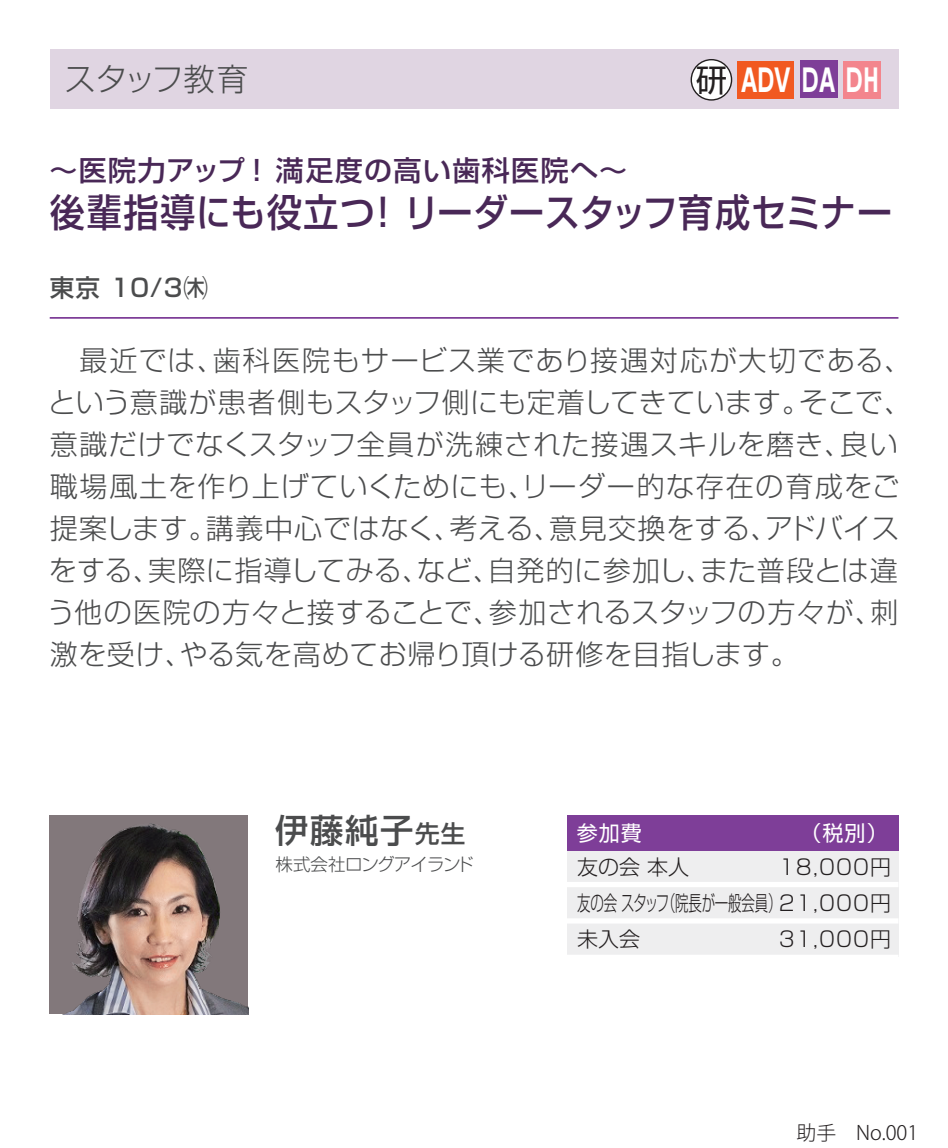
<style>
.page{position:relative;width:948px;height:1148px;background:#fff}
.page>*{position:absolute;margin:0;border:0;box-sizing:border-box;transform-origin:0 0}
.t1{font:500 38.5px "Shin Go Pro";letter-spacing:.025em;color:#492857;scale:.91 1}
.t2{font:500 33.25px "Shin Go Pro";color:#4b4c4d}
.t3{font:300 31.5px "Shin Go Pro";letter-spacing:-.015em;color:#4b4c4d}
.t4{font:700 30.45px "UD Shin Go Pro";letter-spacing:.025em;color:#fff;scale:.65 1}
.t5{font:300 28px/42px "Shin Go Pro";letter-spacing:.03em;color:#4b4c4d}
.t6{font:500 28px "Shin Go Pro";letter-spacing:.05em;color:#492857}
.t7{font:500 24.5px "Shin Go Pro";color:#4b4c4d}
.t8{font:300 21px/36.4px "Shin Go Pro";color:#231f20}
.t9{font:21px "Shin Go Pro";color:#fff}
.t10{font:300 19.95px "Koz Go Pr 6 N";color:#231f20}
.t11{font:300 17.5px "Shin Go Pro";letter-spacing:-.055em;color:#4b4c4d}
.s1{font-family:"Shin Go Pro";font-weight:400;font-size:31.5px;color:#231f20}
.s2{font-size:24.5px}
</style>
<div class="page">
<div style="left:50px;top:50px;width:848px;height:59px;background:#e0d5e2"></div>
<img style="left:50px;top:816px;width:198px;height:198px">
<hr style="left:50px;top:317px;width:848px;height:2px;background:#7e3e98">
<div style="left:691px;top:60px;width:40px;height:40px;background:#fff;border-radius:50%"></div>
<div style="left:690px;top:59px;width:42px;height:42px;border:1px solid #231f20;border-radius:50%"></div>
<div style="left:843px;top:61px;width:38px;height:37px;background:#f3858d"></div>
<div style="left:800px;top:61px;width:37px;height:37px;background:#7e3e98"></div>
<div style="left:737px;top:61px;width:57px;height:37px;background:#f15921"></div>
<div style="left:566px;top:816px;width:332px;height:141px;background:#eeeeef"></div>
<div style="left:566px;top:816px;width:332px;height:35px;background:#7e3e98"></div>
<div style="left:566px;top:882px;width:332px;height:5px;background:#fff"></div>
<div style="left:566px;top:918px;width:332px;height:5px;background:#fff"></div>
<div style="left:566px;top:955px;width:332px;height:5px;background:#fff"></div>
<p class="t3" style="left:65px;top:53px;width:185px">スタッフ教育</p>
<p class="t4" style="left:696px;top:56px;width:282px"><span class="s1">研</span> ADV DA DH</p>
<p class="t6" style="left:50px;top:147px;width:579px">～医院力アップ！満足度の高い歯科医院へ～</p>
<h1 class="t1" style="left:50px;top:181px;width:927px">後輩指導にも役立つ！リーダースタッフ育成セミナー</h1>
<p class="t7" style="left:50px;top:267px;width:160px">東京 10/3㈭</p>
<p class="t5" style="left:47px;top:336px;width:866px">　最近では、歯科医院もサービス業であり接遇対応が大切である、という意識が患者側もスタッフ側にも定着してきています。そこで、意識だけでなくスタッフ全員が洗練された接遇スキルを磨き、良い職場風土を作り上げていくためにも、リーダー的な存在の育成をご提案します。講義中心ではなく、考える、意見交換をする、アドバイスをする、実際に指導してみる、など、自発的に参加し、また普段とは違う他の医院の方々と接することで、参加されるスタッフの方々が、刺激を受け、やる気を高めてお帰り頂ける研修を目指します。</p>
<p class="t2" style="left:275px;top:803px;width:191px">伊藤純子<span class="s2">先生</span></p>
<p class="t11" style="left:275px;top:850px;width:200px">株式会社ロングアイランド</p>
<p class="t9" style="left:576px;top:816px;width:67px">参加費</p>
<p class="t9" style="left:800px;top:816px;width:89px">（税別）</p>
<p class="t8" style="left:577px;top:846px;width:315px">友の会 本人<br>友の会スタッフ（院長が一般会員）21,000円未入会</p>
<p class="t8" style="left:778px;top:846px;width:114px">18,000円</p>
<p class="t8" style="left:778px;top:919px;width:114px">31,000円</p>
<p class="t10" style="left:796px;top:1121px;width:123px">助手　No.001</p>
</div>
